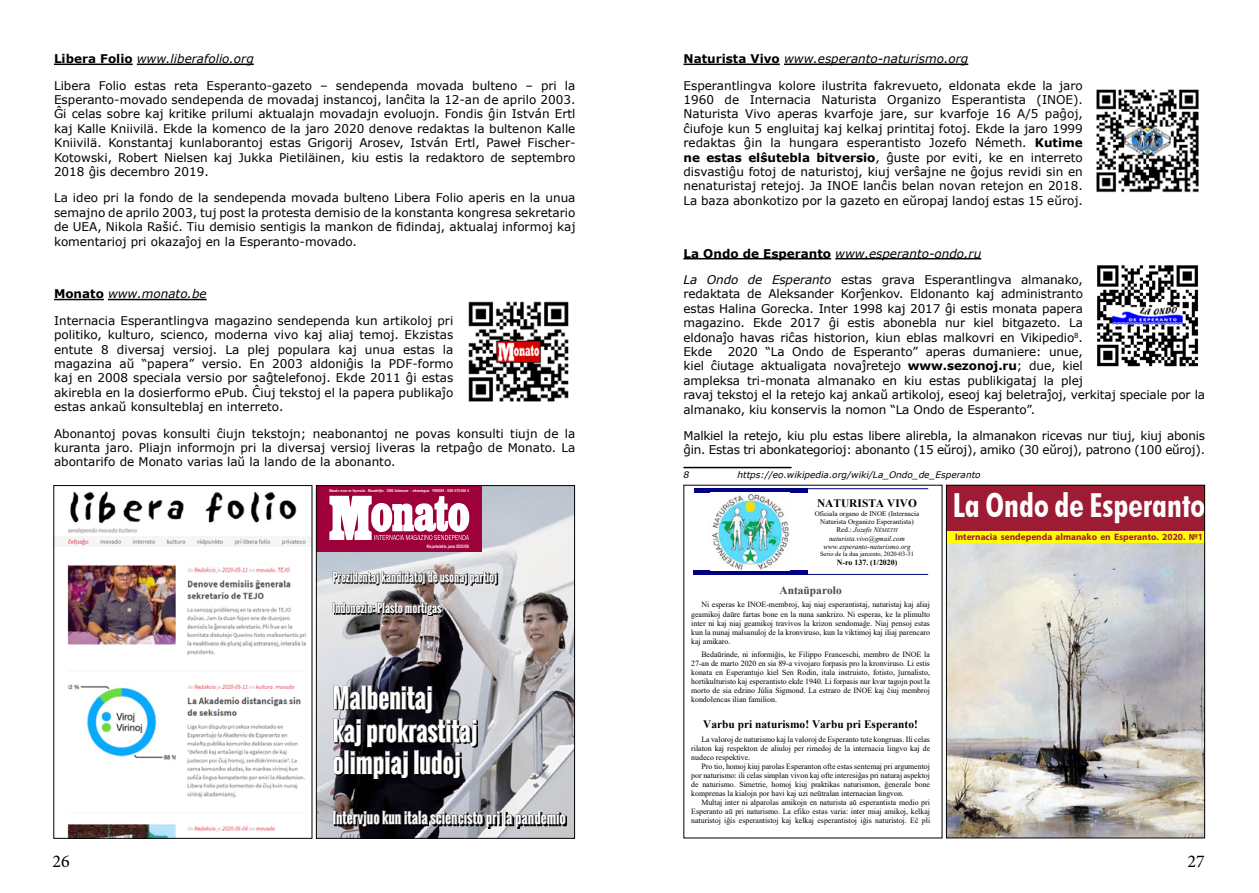
<style>
.page{position:relative;width:1259px;height:893px;background:#fff}
.page>*{position:absolute;margin:0;border:0;box-sizing:border-box;transform-origin:0 0}
.t1{font:700 condensed 33.15px "Futura BT";color:#fff}
.t2{font:700 26.4px/32.2px "Oswald";color:#fff;scale:.9 1}
.t3{font:18px "Minion Pro";color:#000}
.t4{font:700 14.55px "Oswald";color:#fff;scale:.9 1}
.t5{font:12px/14.4px "Verdana";letter-spacing:-.01em;color:#000;text-align:justify}
.t6{font:italic 12px "Verdana";color:#000}
.t7{font:700 11.7px "Oswald";color:#fff;scale:.9 1}
.t8{font:700 11.4px "Times New Roman";color:#000}
.t9{font:700 11.4px "Times New Roman";color:#49494b}
.t10{font:700 9.3px "Myriad Pro";color:#9e1b34}
.t11{font:italic 9px "Verdana";color:#000}
.t12{font:7.95px/9px "Times New Roman";color:#000;text-align:justify}
.t13{font:700 7.95px "Times New Roman";color:#000}
.t14{font:7.05px/8.2px "Times New Roman";color:#000;text-align:center}
.t15{font:6.45px "Times New Roman";color:#000}
.t16{font:3.75px "Oswald";color:#fff}
.t17{font:3.3px "Oswald";color:#fff}
.s1{font-weight:700}
.s2{font-style:italic}
.s3{font-weight:700;font-style:normal}
.s4{font-style:italic;font-size:5.7px}
</style>
<div class="page">
<hr style="left:683px;top:64px;width:97px;height:1px;background:#000">
<hr style="left:784px;top:64px;width:184px;height:1px;background:#000">
<hr style="left:683px;top:258px;width:148px;height:1px;background:#000">
<hr style="left:835px;top:258px;width:146px;height:1px;background:#000">
<hr style="left:683px;top:467px;width:108px;height:1px;background:#000">
<div style="left:693px;top:488px;width:114px;height:5px;background:#000080"></div>
<div style="left:693px;top:570px;width:114px;height:5px;background:#000080"></div>
<hr style="left:806px;top:574px;width:122px;height:1px;background:#000080">
<hr style="left:806px;top:488px;width:122px;height:1px;background:#000080">
<img style="left:712px;top:494px;width:77px;height:76px">
<div style="left:946px;top:485px;width:258px;height:353px;background:#9e1b34"></div>
<div style="left:946px;top:531px;width:258px;height:12px;background:#ff0"></div>
<img style="left:948px;top:543px;width:254px;height:293px">
<div style="left:946px;top:485px;width:258px;height:353px;border:1px solid #000"></div>
<img style="left:56px;top:491px;width:254px;height:345px">
<img style="left:318px;top:487px;width:255px;height:349px">
<div style="left:316px;top:486px;width:165px;height:66px;background:#9e0039"></div>
<svg style="left:329px;top:496px;width:140px;height:44px"></svg>
<div style="left:329px;top:677px;width:173px;height:107px;background:#fff;opacity:.75"></div>
<div style="left:329px;top:567px;width:221px;height:50px;background:#fff;opacity:.75"></div>
<div style="left:329px;top:805px;width:245px;height:25px;background:#fff;opacity:.75"></div>
<div style="left:316px;top:485px;width:259px;height:353px;border:1px solid #000"></div>
<hr style="left:54px;top:64px;width:79px;height:1px;background:#000">
<hr style="left:137px;top:64px;width:117px;height:1px;background:#000">
<hr style="left:54px;top:299px;width:50px;height:1px;background:#000">
<hr style="left:108px;top:299px;width:99px;height:1px;background:#000">
<img style="left:468px;top:301px;width:101px;height:101px">
<img style="left:1097px;top:265px;width:102px;height:102px">
<img style="left:1096px;top:89px;width:103px;height:104px">
<p class="t5" style="left:54px;top:45px;width:523px;line-height:26.4px"><span class="s1">Libera Folio</span> <span class="s2">www.liberafolio.org<br></span>Libera Folio estas reta Esperanto-gazeto – sendependa movada bulteno – pri la</p>
<p class="t5" style="left:54px;top:92px;width:523px">Esperanto-movado sendependa de movadaj instancoj, lanĉita la 12-an de aprilo 2003.<br>Ĝi celas sobre kaj kritike prilumi aktualajn movadajn evoluojn. Fondis ĝin István Ertl kaj Kalle Kniivilä. Ekde la komenco de la jaro 2020 denove redaktas la bultenon Kalle Kniivilä. Konstantaj kunlaborantoj estas Grigorij Arosev, István Ertl, Paweł Fischer-Kotowski, Robert Nielsen kaj Jukka Pietiläinen, kiu estis la redaktoro de septembro 2018 ĝis decembro 2019.</p>
<p class="t5" style="left:54px;top:191px;width:523px">La ideo pri la fondo de la sendependa movada bulteno Libera Folio aperis en la unua semajno de aprilo 2003, tuj post la protesta demisio de la konstanta kongresa sekretario de UEA, Nikola Rašić. Tiu demisio sentigis la mankon de fidindaj, aktualaj informoj kaj komentarioj pri okazaĵoj en la Esperanto-movado.</p>
<p class="t6" style="left:54px;top:286px;width:154px"><span class="s3">Monato</span> www.monato.be</p>
<p class="t5" style="left:54px;top:313px;width:401px">Internacia Esperantlingva magazino sendependa kun artikoloj pri politiko, kulturo, scienco, moderna vivo kaj aliaj temoj. Ekzistas entute 8 diversaj versioj. La plej populara kaj unua estas la magazina aŭ “papera” versio. En 2003 aldoniĝis la PDF-formo kaj en 2008 speciala versio por saĝtelefonoj. Ekde 2011 ĝi estas akirebla en la dosierformo ePub. Ĉiuj tekstoj el la papera publikaĵo estas ankaŭ konsulteblaj en interreto.</p>
<p class="t5" style="left:54px;top:426px;width:523px">Abonantoj povas konsulti ĉiujn tekstojn; neabonantoj ne povas konsulti tiujn de la kuranta jaro. Pliajn informojn pri la diversaj versioj liveras la retpaĝo de Monato. La abontarifo de Monato varias laŭ la lando de la abonanto.</p>
<p class="t17" style="left:329px;top:488px;width:141px">Monata revuo en Esperanto - Maandelijks - 2060 Antwerpen - erkenningsnr. P005584 - ISSN 0772-456 X</p>
<p class="t16" style="left:426px;top:544px;width:44px">41a jarkolekto, junio 2020/06</p>
<p class="t7" style="left:332px;top:568px;width:185px">Prezidentaj kandidatoj de usonaj partioj</p>
<p class="t7" style="left:332px;top:599px;width:123px">Indonezio: Plasto mortigas</p>
<h2 class="t2" style="left:332px;top:682px;width:163px">Malbenitaj<br>kaj prokrastitaj olimpiaj ludoj</h2>
<p class="t4" style="left:332px;top:807px;width:261px">Intervjuo kun itala sciencisto pri la pandemio</p>
<p class="t5" style="left:683px;top:45px;width:401px;line-height:26.4px"><span class="s1">Naturista Vivo</span> <span class="s2">www.esperanto-naturismo.org<br></span>Esperantlingva kolore ilustrita fakrevueto, eldonata ekde la jaro</p>
<p class="t5" style="left:683px;top:92px;width:401px">1960 de Internacia Naturista Organizo Esperantista (INOE).<br>Naturista Vivo aperas kvarfoje jare, sur kvarfoje 16 A/5 paĝoj, ĉiufoje kun 5 engluitaj kaj kelkaj printitaj fotoj. Ekde la jaro 1999 redaktas ĝin la hungara esperantisto Jozefo Németh. <span class="s1">Kutime ne estas elŝutebla bitversio</span>, ĝuste por eviti, ke en interreto disvastiĝu fotoj de naturistoj, kiuj verŝajne ne ĝojus revidi sin en nenaturistaj retejoj. Ja INOE lanĉis belan novan retejon en 2018.<br>La baza abonkotizo por la gazeto en eŭropaj landoj estas 15 eŭroj.</p>
<p class="t6" style="left:683px;top:245px;width:299px"><span class="s3">La Ondo de Esperanto</span> www.esperanto-ondo.ru</p>
<p class="t5" style="left:683px;top:272px;width:401px"><span class="s2">La Ondo de Esperanto</span> estas grava Esperantlingva almanako, redaktata de Aleksander Korĵenkov. Eldonanto kaj administranto estas Halina Gorecka. Inter 1998 kaj 2017 ĝi estis monata papera magazino. Ekde 2017 ĝi estis abonebla nur kiel bitgazeto. La eldonaĵo havas riĉas historion, kiun eblas malkovri en Vikipedio<sup>8</sup>.<br>Ekde</p>
<p class="t5" style="left:683px;top:344px;width:523px;text-align:left;text-indent:44px">2020 “La Ondo de Esperanto” aperas dumaniere: unue,<br>kiel ĉiutage aktualigata novaĵretejo <span class="s1">www.sezonoj.ru</span>; due, kiel<br>ampleksa tri-monata almanako en kiu estas publikigataj la plej<br>ravaj tekstoj el la retejo kaj ankaŭ artikoloj, eseoj kaj beletraĵoj, verkitaj speciale por la almanako, kiu konservis la nomon “La Ondo de Esperanto”.</p>
<p class="t5" style="left:683px;top:428px;width:523px">Malkiel la retejo, kiu plu estas libere alirebla, la almanakon ricevas nur tiuj, kiuj abonis ĝin. Estas tri abonkategorioj: abonanto (15 eŭroj), amiko (30 eŭroj), patrono (100 eŭroj).</p>
<p class="t11" style="left:683px;top:469px;width:7px">8</p>
<p class="t11" style="left:737px;top:469px;width:245px">https://eo.wikipedia.org/wiki/La_Ondo_de_Esperanto</p>
<p class="t8" style="left:817px;top:495px;width:101px">NATURISTA VIVO</p>
<p class="t14" style="left:814px;top:509px;width:106px">Oficiala organo de INOE (Internacia<br>Naturista Organizo Esperantista)<br>Red.: <span class="s2">Jozefo N</span><span class="s4">ÉMETH </span><span class="s2">naturista.vivo@gmail.com www.esperanto-naturismo.org</span></p>
<p class="t15" style="left:820px;top:550px;width:95px">Serio de la dua jarcento, 2020-03-31</p>
<p class="t13" style="left:837px;top:557px;width:62px">N-ro 137. (1/2020)</p>
<p class="t9" style="left:779px;top:582px;width:64px">Antaŭparolo</p>
<p class="t12" style="left:691px;top:600px;width:240px;text-indent:10px">Ni esperas ke INOE-membroj, kaj niaj esperantistaj, naturistaj kaj aliaj geamikoj daŭre fartas bone en la nuna sankrizo. Ni esperas, ke la plimulto inter ni kaj niaj geamikoj travivos la krizon sendomaĝe. Niaj pensoj estas kun la nunaj malsanuloj de la kronviruso, kun la viktimoj kaj iliaj parencaro kaj amikaro.</p>
<p class="t12" style="left:691px;top:649px;width:240px;text-indent:10px">Bedaŭrinde, ni informiĝis, ke Filippo Franceschi, membro de INOE la 27-an de marto 2020 en sia 89-a vivojaro forpasis pro la kronviruso. Li estis konata en Esperantujo kiel Sen Rodin, itala instruisto, fotisto, ĵurnalisto, hortikulturisto kaj esperantisto ekde 1940. Li forpasis nur kvar tagojn post la morto de sia edzino Júlia Sigmond. La estraro de INOE kaj ĉiuj membroj kondolencas ilian familion.</p>
<p class="t8" style="left:703px;top:716px;width:216px">Varbu pri naturismo! Varbu pri Esperanto!</p>
<p class="t12" style="left:691px;top:734px;width:240px;text-indent:10px">La valoroj de naturismo kaj la valoroj de Esperanto tute kongruas. Ili celas rilaton kaj respekton de aliuloj per rimedoj de la internacia lingvo kaj de nudeco respektive.</p>
<p class="t12" style="left:691px;top:761px;width:240px;text-indent:10px">Pro tio, homoj kiuj parolas Esperanton ofte estas sentemaj pri argumentoj por naturismo: ili celas simplan vivon kaj ofte interesiĝas pri naturaj aspektoj de naturismo. Simetrie, homoj kiuj praktikas naturismon, ĝenerale bone komprenas la kialojn por havi kaj uzi neŭtralan internacian lingvon.</p>
<p class="t12" style="left:691px;top:798px;width:240px;text-indent:10px">Multaj inter ni alparolas amikojn en naturista aŭ esperantista medio pri Esperanto aŭ pri naturismo. La efiko estas varia: inter miaj amikoj, kelkaj naturistoj iĝis esperantistoj kaj kelkaj esperantistoj iĝis naturistoj. Eĉ pli</p>
<h1 class="t1" style="left:953px;top:485px;width:254px">La Ondo de Esperanto</h1>
<p class="t10" style="left:955px;top:530px;width:249px">Internacia sendependa almanako en Esperanto. 2020. №1</p>
<h3 class="t3" style="left:52px;top:849px;width:19px">26</h3>
<h3 class="t3" style="left:1187px;top:849px;width:19px">27</h3>
</div>
